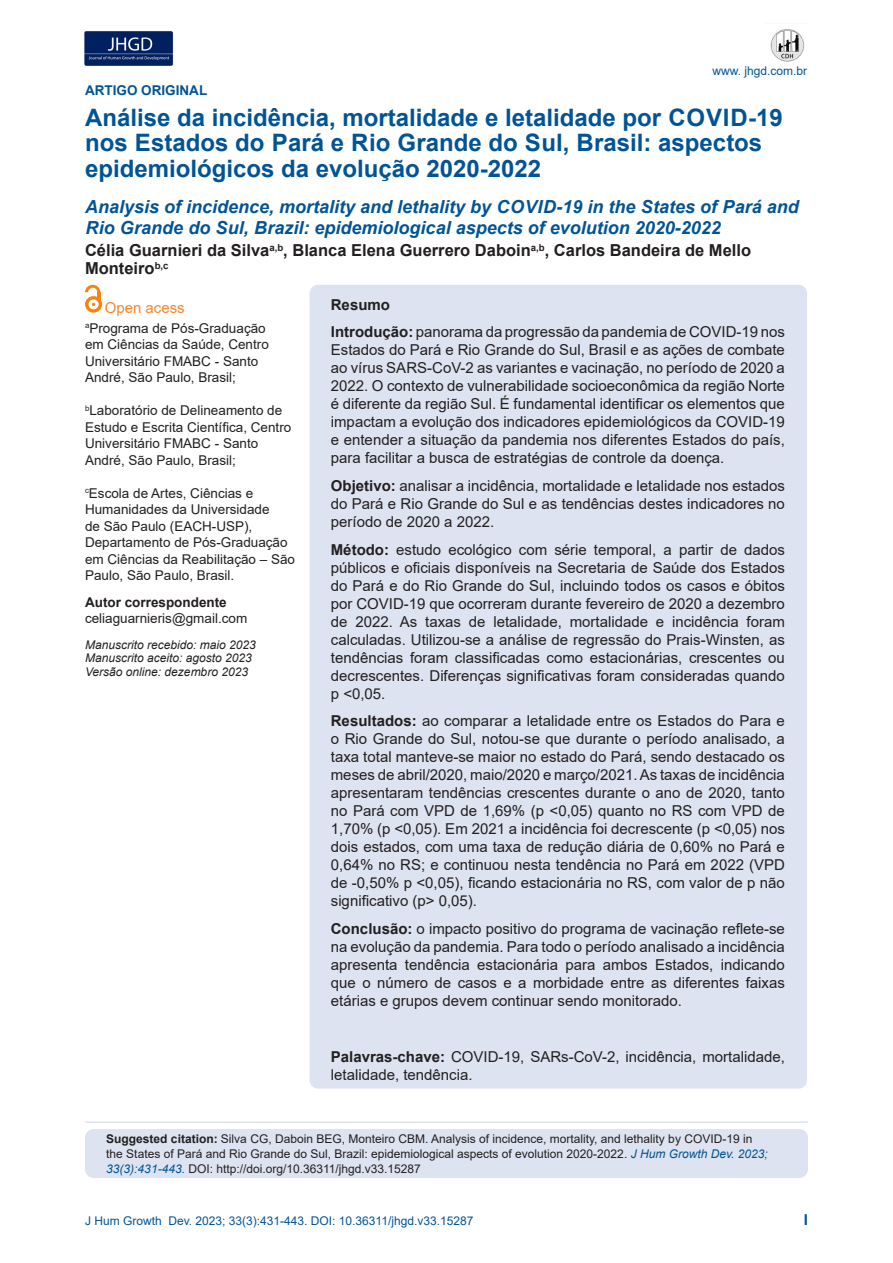
<style>
.page{position:relative;width:893px;height:1263px;background:#fff}
.page>*{position:absolute;margin:0;border:0;box-sizing:border-box;transform-origin:0 0}
.Título_4{font:700 24px/25.5px "Arial";color:#005495}
.Título_4-2{font:italic 700 18px/21px "Arial";color:#005495}
.t1{font:700 16.5px/18px "Arial";color:#231f20}
.t2{font:15px/18px "Arial";color:#231f20;text-align:justify}
.t3{font:15px "Arial";color:#f5862e}
.t4{font:700 15px "Arial";color:#231f20}
.t5{font:700 15px "Arial";color:#005495}
.t6{font:13.5px/16.5px "Arial";color:#231f20}
.t7{font:700 13.5px "Arial";color:#231f20}
.t8{font:700 13.5px "Arial";color:#005495}
.t9{font:12px/15px "Arial";color:#231f20}
.t10{font:italic 12px "Arial";color:#231f20}
.t11{font:12px "Arial";color:#005495}
.s1{font-weight:700}
.s2{font-style:italic;color:#005495}
</style>
<div class="page">
<img style="left:84px;top:31px;width:89px;height:35px">
<img style="left:770px;top:29px;width:35px;height:33px">
<div style="left:310px;top:285px;width:497px;height:804px;background:#dde3f0;border-radius:9px"></div>
<div style="left:85px;top:1129px;width:723px;height:49px;background:#dde3f0;border-radius:9px"></div>
<svg style="left:85px;top:296px;width:17px;height:17px"></svg>
<div style="left:88px;top:299px;width:11px;height:10px;background:#fff;border-radius:50%"></div>
<svg style="left:85px;top:285px;width:15px;height:21px"></svg>
<hr style="left:85px;top:1121px;width:723px;height:2px;background:#dde3f0">
<p class="t8" style="left:85px;top:81px;width:124px">ARTIGO ORIGINAL</p>
<p class="t11" style="left:712px;top:62px;width:96px">www. jhgd.com.br</p>
<p class="Título_4" style="left:85px;top:105px;width:699px">Análise da incidência, mortalidade e letalidade por COVID-19 nos Estados do Pará e Rio Grande do Sul, Brasil: aspectos epidemiológicos da evolução 2020-2022</p>
<p class="Título_4-2" style="left:85px;top:196px;width:715px">Analysis of incidence, mortality and lethality by COVID-19 in the States of Pará and<br>Rio Grande do Sul, Brazil: epidemiological aspects of evolution 2020-2022</p>
<p class="t1" style="left:85px;top:242px;width:668px">Célia Guarnieri da Silva<sup>a,b</sup>, Blanca Elena Guerrero Daboin<sup>a,b</sup>, Carlos Bandeira de Mello<br>Monteiro<sup>b,c</sup></p>
<p class="t3" style="left:105px;top:297px;width:82px">Open acess</p>
<p class="t6" style="left:85px;top:320px;width:185px"><sup>a</sup>Programa de Pós-Graduação em Ciências da Saúde, Centro<br>Universitário FMABC - Santo<br>André, São Paulo, Brasil;</p>
<p class="t6" style="left:85px;top:402px;width:208px"><sup>b</sup>Laboratório de Delineamento de<br>Estudo e Escrita Científica, Centro<br>Universitário FMABC - Santo<br>André, São Paulo, Brasil;</p>
<p class="t6" style="left:85px;top:485px;width:212px"><sup>c</sup>Escola de Artes, Ciências e<br>Humanidades da Universidade<br>de São Paulo (EACH-USP),<br>Departamento de Pós-Graduação em Ciências da Reabilitação – São<br>Paulo, São Paulo, Brasil.</p>
<p class="t7" style="left:85px;top:592px;width:143px">Autor correspondente</p>
<p class="t6" style="left:85px;top:610px;width:164px">celiaguarnieris@gmail.com</p>
<p class="t10" style="left:85px;top:636px;width:172px">Manuscrito recebido: maio 2023</p>
<p class="t10" style="left:85px;top:650px;width:168px">Manuscrito aceito: agosto 2023</p>
<p class="t10" style="left:85px;top:663px;width:164px">Versão online: dezembro 2023</p>
<p class="t4" style="left:331px;top:294px;width:61px">Resumo</p>
<p class="t2" style="left:331px;top:323px;width:456px"><span class="s1">Introdução:</span> panorama da progressão da pandemia de COVID-19 nos Estados do Pará e Rio Grande do Sul, Brasil e as ações de combate ao vírus SARS-CoV-2 as variantes e vacinação, no período de 2020 a 2022. O contexto de vulnerabilidade socioeconômica da região Norte é diferente da região Sul. É fundamental identificar os elementos que impactam a evolução dos indicadores epidemiológicos da COVID-19 e entender a situação da pandemia nos diferentes Estados do país, para facilitar a busca de estratégias de controle da doença.</p>
<p class="t2" style="left:331px;top:477px;width:456px"><span class="s1">Objetivo:</span> analisar a incidência, mortalidade e letalidade nos estados do Pará e Rio Grande do Sul e as tendências destes indicadores no período de 2020 a 2022.</p>
<p class="t2" style="left:331px;top:540px;width:456px"><span class="s1">Método:</span> estudo ecológico com série temporal, a partir de dados públicos e oficiais disponíveis na Secretaria de Saúde dos Estados do Pará e do Rio Grande do Sul, incluindo todos os casos e óbitos por COVID-19 que ocorreram durante fevereiro de 2020 a dezembro de 2022. As taxas de letalidade, mortalidade e incidência foram calculadas. Utilizou-se a análise de regressão do Prais-Winsten, as tendências foram classificadas como estacionárias, crescentes ou decrescentes. Diferenças significativas foram consideradas quando p &lt;0,05.</p>
<p class="t2" style="left:331px;top:712px;width:456px"><span class="s1">Resultados:</span> ao comparar a letalidade entre os Estados do Para e o Rio Grande do Sul, notou-se que durante o período analisado, a taxa total manteve-se maior no estado do Pará, sendo destacado os meses de abril/2020, maio/2020 e março/2021. As taxas de incidência apresentaram tendências crescentes durante o ano de 2020, tanto no Pará com VPD de 1,69% (p &lt;0,05) quanto no RS com VPD de 1,70% (p &lt;0,05). Em 2021 a incidência foi decrescente (p &lt;0,05) nos dois estados, com uma taxa de redução diária de 0,60% no Pará e 0,64% no RS; e continuou nesta tendência no Pará em 2022 (VPD de -0,50% p &lt;0,05), ficando estacionária no RS, com valor de p não significativo (p&gt; 0,05).</p>
<p class="t2" style="left:331px;top:920px;width:456px"><span class="s1">Conclusão:</span> o impacto positivo do programa de vacinação reflete-se na evolução da pandemia. Para todo o período analisado a incidência apresenta tendência estacionária para ambos Estados, indicando que o número de casos e a morbidade entre as diferentes faixas etárias e grupos devem continuar sendo monitorado.</p>
<p class="t2" style="left:331px;top:1047px;width:456px"><span class="s1">Palavras-chave:</span> COVID-19, SARs-CoV-2, incidência, mortalidade, letalidade, tendência.</p>
<p class="t9" style="left:106px;top:1131px;width:663px"><span class="s1">Suggested citation:</span> Silva CG, Daboin BEG, Monteiro CBM. Analysis of incidence, mortality, and lethality by COVID-19 in the States of Pará and Rio Grande do Sul, Brazil: epidemiological aspects of evolution 2020-2022. <span class="s2">J Hum Growth Dev. 2023;<br>33(3):431-443.</span> DOI: http://doi.org/10.36311/jhgd.v33.15287</p>
<p class="t11" style="left:85px;top:1212px;width:390px">J Hum Growth Dev. 2023; 33(3):431-443. DOI: 10.36311/jhgd.v33.15287</p>
<p class="t5" style="left:804px;top:1209px;width:6px">I</p>
</div>
